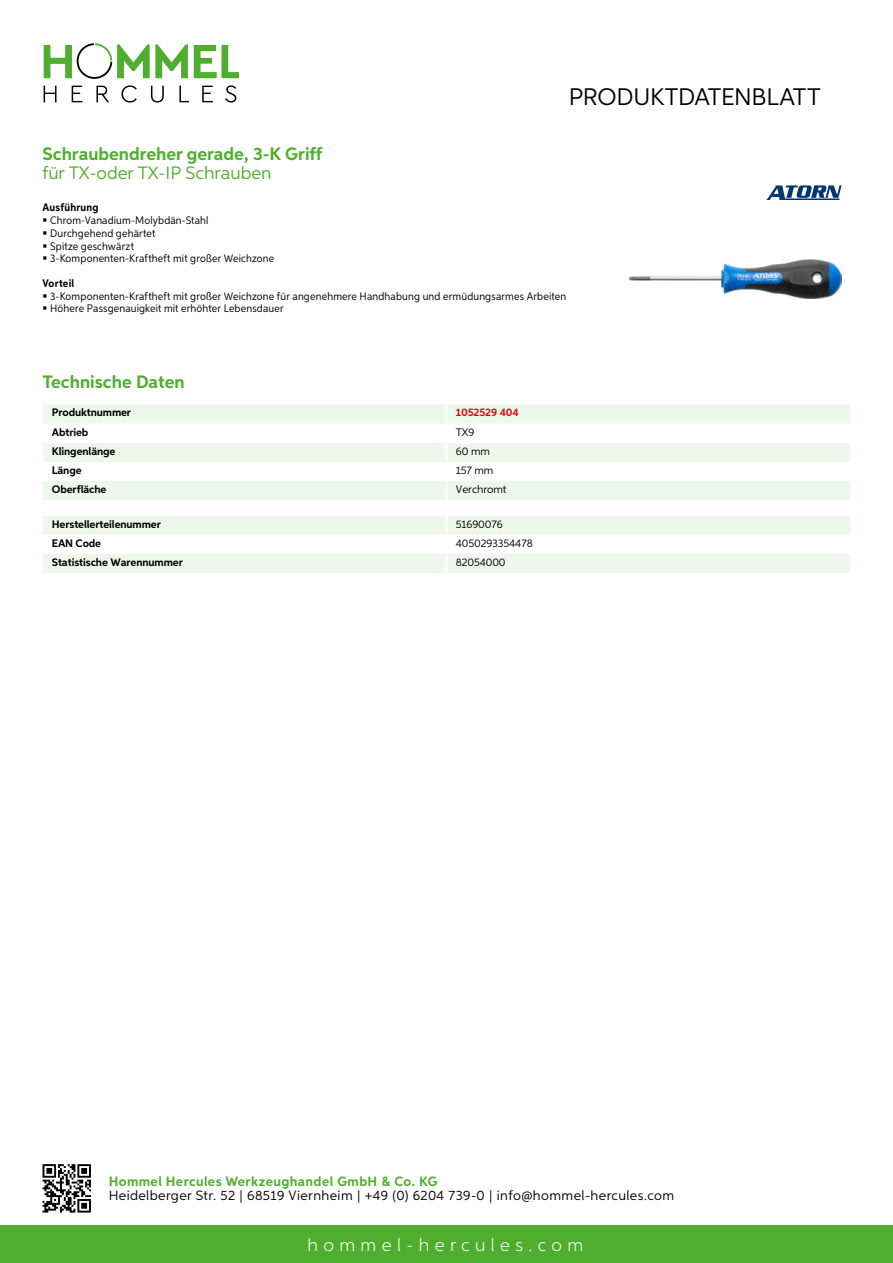
<style>
.page{position:relative;width:893px;height:1263px;background:#fff}
.page>*{position:absolute;margin:0;border:0;box-sizing:border-box;transform-origin:0 0}
.t1{font:24px "Aspira";letter-spacing:-.01em;color:#000}
.t2{font:700 18px "Aspira";color:#50ae2f}
.t3{font:18px "Aspira";color:#50ae2f}
.t4{font:300 18px "Aspira";letter-spacing:.3em;color:#fff}
.t5{font:13.5px "Aspira";letter-spacing:.03em;color:#000}
.t6{font:700 13.5px "Aspira";letter-spacing:.03em;color:#50ae2f}
.t7{font:10.95px/12.8px "Aspira Nar";letter-spacing:.015em;color:#000}
.t8{font:700 10.95px "Aspira";letter-spacing:-.01em;color:#000}
.t9{font:10.95px "Aspira";letter-spacing:-.01em;color:#000}
.t10{font:700 10.95px "Aspira Nar";letter-spacing:.02em;color:#000}
.t11{font:700 10.95px "Aspira";letter-spacing:-.01em;color:#cd1013}
</style>
<div class="page">
<div style="left:0;top:1226px;width:893px;height:37px;background:#50ae2f"></div>
<svg style="left:43px;top:1164px;width:48px;height:48px"></svg>
<svg style="left:194px;top:45px;width:45px;height:33px"></svg>
<svg style="left:44px;top:43px;width:144px;height:36px"></svg>
<svg style="left:44px;top:86px;width:13px;height:16px"></svg>
<svg style="left:72px;top:86px;width:10px;height:16px"></svg>
<svg style="left:96px;top:86px;width:13px;height:16px"></svg>
<svg style="left:121px;top:85px;width:16px;height:18px"></svg>
<svg style="left:151px;top:86px;width:13px;height:17px"></svg>
<svg style="left:179px;top:86px;width:10px;height:16px"></svg>
<svg style="left:202px;top:86px;width:11px;height:16px"></svg>
<svg style="left:225px;top:85px;width:11px;height:18px"></svg>
<div style="left:43px;top:405px;width:807px;height:95px;background:#eef7eb"></div>
<svg style="left:43px;top:424px;width:807px;height:57px"></svg>
<hr style="left:445px;top:404px;width:3px;height:20px;background:#fff">
<hr style="left:445px;top:424px;width:3px;height:19px;background:#fff">
<hr style="left:445px;top:443px;width:3px;height:19px;background:#fff">
<hr style="left:445px;top:462px;width:3px;height:19px;background:#fff">
<hr style="left:445px;top:481px;width:3px;height:19px;background:#fff">
<svg style="left:43px;top:516px;width:807px;height:57px"></svg>
<hr style="left:445px;top:554px;width:3px;height:19px;background:#fff">
<img style="left:629px;top:259px;width:213px;height:39px">
<svg style="left:766px;top:185px;width:76px;height:15px"></svg>
<h1 class="t1" style="left:569px;top:82px;width:253px">Produktdatenblatt</h1>
<h2 class="t2" style="left:43px;top:142px;width:282px">Schraubendreher gerade, 3-K Griff</h2>
<h2 class="t3" style="left:43px;top:162px;width:231px">für TX-oder TX-IP Schrauben</h2>
<p class="t10" style="left:43px;top:201px;width:58px">Ausführung</p>
<p class="t7" style="left:50px;top:214px;width:226px">Chrom-Vanadium-Molybdän-Stahl<br>Durchgehend gehärtet<br>Spitze geschwärzt<br>3-Komponenten-Kraftheft mit großer Weichzone</p>
<p class="t10" style="left:43px;top:276px;width:33px">Vorteil</p>
<p class="t7" style="left:50px;top:289px;width:518px">3-Komponenten-Kraftheft mit großer Weichzone für angenehmere Handhabung und ermüdungsarmes Arbeiten<br>Höhere Passgenauigkeit mit erhöhter Lebensdauer</p>
<h2 class="t2" style="left:43px;top:370px;width:144px">Technische Daten</h2>
<p class="t8" style="left:52px;top:406px;width:81px">Produktnummer</p>
<p class="t11" style="left:456px;top:406px;width:65px">1052529 404</p>
<p class="t8" style="left:52px;top:425px;width:38px">Abtrieb</p>
<p class="t9" style="left:456px;top:425px;width:20px">TX9</p>
<p class="t8" style="left:52px;top:444px;width:65px">Klingenlänge</p>
<p class="t9" style="left:456px;top:444px;width:36px">60 mm</p>
<p class="t8" style="left:52px;top:463px;width:31px">Länge</p>
<p class="t9" style="left:456px;top:463px;width:39px">157 mm</p>
<p class="t8" style="left:52px;top:482px;width:56px">Oberfläche</p>
<p class="t9" style="left:456px;top:483px;width:52px">Verchromt</p>
<p class="t8" style="left:52px;top:517px;width:111px">Herstellerteilenummer</p>
<p class="t9" style="left:456px;top:517px;width:48px">51690076</p>
<p class="t8" style="left:52px;top:536px;width:51px">EAN Code</p>
<p class="t9" style="left:456px;top:536px;width:79px">4050293354478</p>
<p class="t8" style="left:52px;top:555px;width:132px">Statistische Warennummer</p>
<p class="t9" style="left:456px;top:555px;width:51px">82054000</p>
<p class="t6" style="left:109px;top:1172px;width:330px">Hommel Hercules Werkzeughandel GmbH &amp; Co. KG</p>
<p class="t5" style="left:109px;top:1187px;width:567px">Heidelberger Str. 52 | 68519 Viernheim | +49 (0) 6204 739-0 | info@hommel-hercules.com</p>
<h2 class="t4" style="left:307px;top:1234px;width:277px">hommel-hercules.com</h2>
</div>
